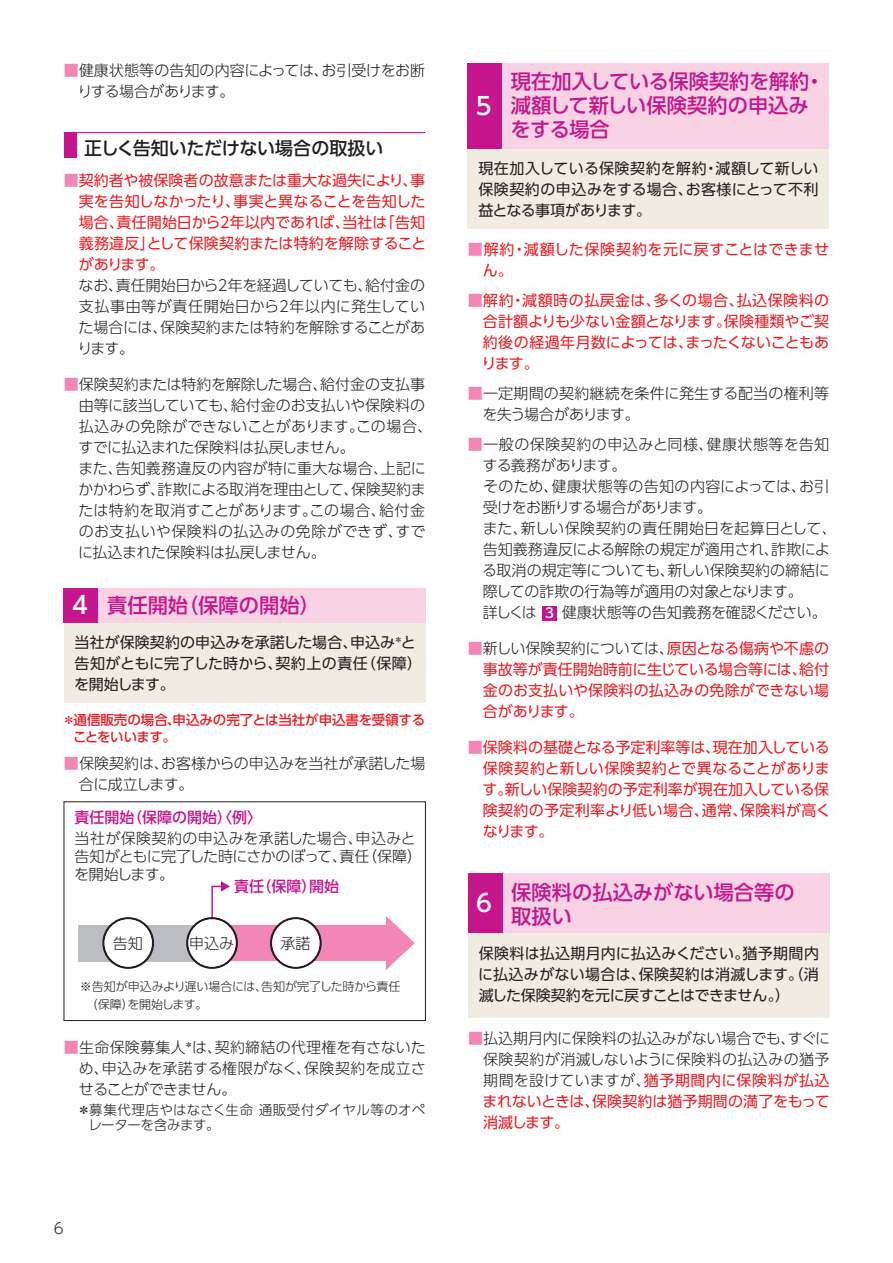
<style>
.page{position:relative;width:893px;height:1263px;background:#fff}
.page>*{position:absolute;margin:0;border:0;box-sizing:border-box;transform-origin:0 0}
.t1{font:500 24px "UD Shin Go Pro";color:#fff}
.t2{font:500 20.25px/24px "UD Shin Go Pro";color:#c5168c}
.t3{font:500 18px "UD Shin Go Pro";letter-spacing:-.005em;color:#231f20}
.t4{font:300 15px/21px "UD Shin Go Pro";color:#231f20}
.t5{font:15px/21px "UD Shin Go Pro";color:#ee1d23;text-align:justify}
.t6{font:15px/21px "UD Shin Go Pro";letter-spacing:.005em;color:#231f20;text-align:justify}
.t7{font:300 15px "UD Shin Go Pro";letter-spacing:.025em;color:#231f20}
.t8{font:300 15px "UD Shin Go Pro";letter-spacing:-.035em;color:#231f20}
.t9{font:15px/21px "UD Shin Go Pro";letter-spacing:.03em;color:#ee1d23}
.t10{font:300 15px "UD Shin Go Pro";letter-spacing:-.05em;color:#231f20}
.t11{font:300 15px "UD Shin Go Pro";letter-spacing:.035em;color:#231f20}
.t12{font:300 15px "UD Shin Go Pro";letter-spacing:.04em;color:#231f20}
.t13{font:500 15px "UD Shin Go Pro";color:#c5168c}
.t14{font:300 15px "UD Shin Go Pro";letter-spacing:-.02em;color:#231f20}
.t15{font:500 13.5px/16.5px "UD Shin Go Pro";letter-spacing:-.005em;color:#ee1d23}
.t16{font:300 13.5px/15px "UD Shin Go Pro";letter-spacing:.015em;color:#231f20}
.t17{font:500 13.5px "UD Shin Go Pro";color:#fff}
.t18{font:300 12px/18px "UD Shin Go Pro";letter-spacing:-.01em;color:#231f20}
.s1{color:#f287b6}
.s2{font-weight:300;color:#f287b6}
.s3{font-size:24px;color:#fff}
.s4{font-weight:300;color:#231f20}
.s5{font-weight:400;color:#ee1d23}
</style>
<div class="page">
<div style="left:543px;top:606px;width:14px;height:14px;background:#c5168c"></div>
<div style="left:468px;top:63px;width:361px;height:166px;background:#f1ece2"></div>
<div style="left:468px;top:63px;width:361px;height:85px;background:#f9d3e3"></div>
<div style="left:468px;top:63px;width:34px;height:85px;background:#c5168c"></div>
<div style="left:468px;top:873px;width:361px;height:144px;background:#f1ece2"></div>
<div style="left:468px;top:873px;width:361px;height:59px;background:#f9d3e3"></div>
<div style="left:468px;top:873px;width:34px;height:59px;background:#c5168c"></div>
<div style="left:64px;top:588px;width:361px;height:114px;background:#f1ece2"></div>
<div style="left:64px;top:801px;width:362px;height:220px;border:1px solid #231f20"></div>
<div style="left:64px;top:588px;width:361px;height:34px;background:#f9d3e3"></div>
<div style="left:64px;top:588px;width:34px;height:34px;background:#c5168c"></div>
<div style="left:79px;top:925px;width:133px;height:36px;background:#bcbdc0"></div>
<svg style="left:102px;top:917px;width:52px;height:52px"></svg>
<div style="left:105px;top:919px;width:47px;height:48px;background:#fff;border-radius:50%"></div>
<svg style="left:186px;top:881px;width:229px;height:89px"></svg>
<div style="left:272px;top:919px;width:47px;height:48px;background:#fff;border-radius:50%"></div>
<div style="left:64px;top:133px;width:12px;height:25px;background:#c5168c"></div>
<hr style="left:64px;top:132px;width:361px;height:1px;background:#c5168c">
<p class="t4" style="left:77px;top:60px;width:349px;text-indent:-14px"><span class="s1">■</span>健康状態等の告知の内容によっては、お引受けをお断りする場合があります。</p>
<p class="t3" style="left:84px;top:134px;width:301px">正しく告知いただけない場合の取扱い</p>
<p class="t5" style="left:79px;top:169px;width:349px;text-indent:-15px"><span class="s2">■</span>契約者や被保険者の故意または重大な過失により、事実を告知しなかったり、事実と異なることを告知した場合、責任開始日から2年以内であれば、当社は「告知義務違反」として保険契約または特約を解除することがあります。</p>
<p class="t4" style="left:77px;top:274px;width:349px;text-align:justify;text-indent:-14px">　なお、責任開始日から2年を経過していても、給付金の支払事由等が責任開始日から2年以内に発生していた場合には、保険契約または特約を解除することがあります。</p>
<p class="t4" style="left:64px;top:373px;width:363px"><span class="s1">■</span>保険契約または特約を解除した場合、給付金の支払事</p>
<p class="t4" style="left:79px;top:394px;width:348px">由等に該当していても、給付金のお支払いや保険料の</p>
<p class="t7" style="left:79px;top:414px;width:355px">払込みの免除ができないことがあります。この場合、</p>
<p class="t8" style="left:79px;top:435px;width:278px">すでに払込まれた保険料は払戻しません。</p>
<p class="t4" style="left:64px;top:457px;width:363px">　また、告知義務違反の内容が特に重大な場合、上記に</p>
<p class="t8" style="left:78px;top:477px;width:349px">かかわらず、詐欺による取消を理由として、保険契約ま</p>
<p class="t4" style="left:78px;top:499px;width:348px">たは特約を取消すことがあります。この場合、給付金</p>
<p class="t12" style="left:79px;top:519px;width:348px">のお支払いや保険料の払込みの免除ができず、すで</p>
<p class="t14" style="left:78px;top:540px;width:249px">に払込まれた保険料は払戻しません。</p>
<h2 class="t2" style="left:72px;top:592px;width:249px"><span class="s3">4</span> 責任開始（保障の開始）</h2>
<p class="t6" style="left:74px;top:631px;width:350px;text-align:left">当社が保険契約の申込みを承諾した場合、申込み<sup>＊</sup>と告知がともに完了した時から、契約上の責任（保障）を開始します。</p>
<p class="t15" style="left:73px;top:711px;width:354px;text-indent:-11px">＊通信販売の場合、申込みの完了とは当社が申込書を受領することをいいます。</p>
<p class="t4" style="left:79px;top:752px;width:348px;text-indent:-15px"><span class="s1">■</span>保険契約は、お客様からの申込みを当社が承諾した場合に成立します。</p>
<p class="t13" style="left:75px;top:805px;width:189px">責任開始（保障の開始）〈例〉</p>
<p class="t4" style="left:74px;top:829px;width:350px;line-height:18px">当社が保険契約の申込みを承諾した場合、申込みと告知がともに完了した時にさかのぼって、責任（保障）を開始します。</p>
<p class="t13" style="left:234px;top:874px;width:106px">責任（保障）開始</p>
<p class="t4" style="left:113px;top:932px;width:31px">告知</p>
<p class="t4" style="left:189px;top:932px;width:46px">申込み</p>
<p class="t4" style="left:281px;top:932px;width:31px">承諾</p>
<p class="t18" style="left:80px;top:977px;width:322px">※告知が申込みより遅い場合には、告知が完了した時から責任　（保障）を開始します。</p>
<p class="t4" style="left:79px;top:1036px;width:349px;text-align:justify;text-indent:-15px"><span class="s1">■</span>生命保険募集人<sup>＊</sup>は、契約締結の代理権を有さないため、申込みを承諾する権限がなく、保険契約を成立させることができません。</p>
<p class="t16" style="left:88px;top:1102px;width:338px;text-indent:-11px">＊募集代理店やはなさく生命 通販受付ダイヤル等のオペレーターを含みます。</p>
<p class="t4" style="left:54px;top:1217px;width:11px">6</p>
<h1 class="t1" style="left:476px;top:87px;width:17px">5</h1>
<h2 class="t2" style="left:511px;top:69px;width:316px">現在加入している保険契約を解約・減額して新しい保険契約の申込みをする場合</h2>
<p class="t6" style="left:478px;top:157px;width:342px">現在加入している保険契約を解約・減額して新しい保険契約の申込みをする場合、お客様にとって不利益となる事項があります。</p>
<p class="t9" style="left:483px;top:238px;width:348px;text-indent:-15px"><span class="s2">■</span>解約・減額した保険契約を元に戻すことはできません。</p>
<p class="t5" style="left:482px;top:289px;width:349px;text-indent:-14px"><span class="s2">■</span>解約・減額時の払戻金は、多くの場合、払込保険料の合計額よりも少ない金額となります。保険種類やご契約後の経過年月数によっては、まったくないこともあります。</p>
<p class="t4" style="left:482px;top:382px;width:348px;text-indent:-15px"><span class="s1">■</span>一定期間の契約継続を条件に発生する配当の権利等を失う場合があります。</p>
<p class="t11" style="left:468px;top:432px;width:363px"><span class="s1">■</span>一般の保険契約の申込みと同様、健康状態等を告知</p>
<p class="t10" style="left:483px;top:453px;width:145px">する義務があります。</p>
<p class="t7" style="left:468px;top:474px;width:363px">　そのため、健康状態等の告知の内容によっては、お引</p>
<p class="t10" style="left:483px;top:495px;width:231px">受けをお断りする場合があります。</p>
<p class="t7" style="left:468px;top:516px;width:370px">　また、新しい保険契約の責任開始日を起算日として、</p>
<p class="t4" style="left:483px;top:538px;width:348px">告知義務違反による解除の規定が適用され、詐欺によ</p>
<p class="t4" style="left:482px;top:559px;width:349px">る取消の規定等についても、新しい保険契約の締結に</p>
<p class="t4" style="left:483px;top:580px;width:321px">際しての詐欺の行為等が適用の対象となります。</p>
<p class="t4" style="left:483px;top:601px;width:345px">詳しくは　 健康状態等の告知義務を確認ください。</p>
<p class="t5" style="left:483px;top:637px;width:348px;text-indent:-15px"><span class="s2">■</span><span class="s4">新しい保険契約については、</span>原因となる傷病や不慮の事故等が責任開始時前に生じている場合等には、給付金のお支払いや保険料の払込みの免除ができない場合があります。</p>
<p class="t5" style="left:483px;top:736px;width:350px;text-indent:-15px"><span class="s2">■</span>保険料の基礎となる予定利率等は、現在加入している保険契約と新しい保険契約とで異なることがあります。新しい保険契約の予定利率が現在加入している保険契約の予定利率より低い場合、通常、保険料が高くなります。</p>
<p class="t17" style="left:545px;top:602px;width:10px">3</p>
<h2 class="t2" style="left:511px;top:879px;width:285px">保険料の払込みがない場合等の取扱い</h2>
<h1 class="t1" style="left:476px;top:884px;width:17px">6</h1>
<p class="t6" style="left:478px;top:943px;width:342px">保険料は払込期月内に払込みください。猶予期間内に払込みがない場合は、保険契約は消滅します。（消滅した保険契約を元に戻すことはできません。）</p>
<p class="t4" style="left:483px;top:1027px;width:349px;text-align:justify;text-indent:-14px"><span class="s1">■</span>払込期月内に保険料の払込みがない場合でも、すぐに保険契約が消滅しないように保険料の払込みの猶予期間を設けていますが、<span class="s5">猶予期間内に保険料が払込まれないときは、保険契約は猶予期間の満了をもって消滅します。</span></p>
</div>
